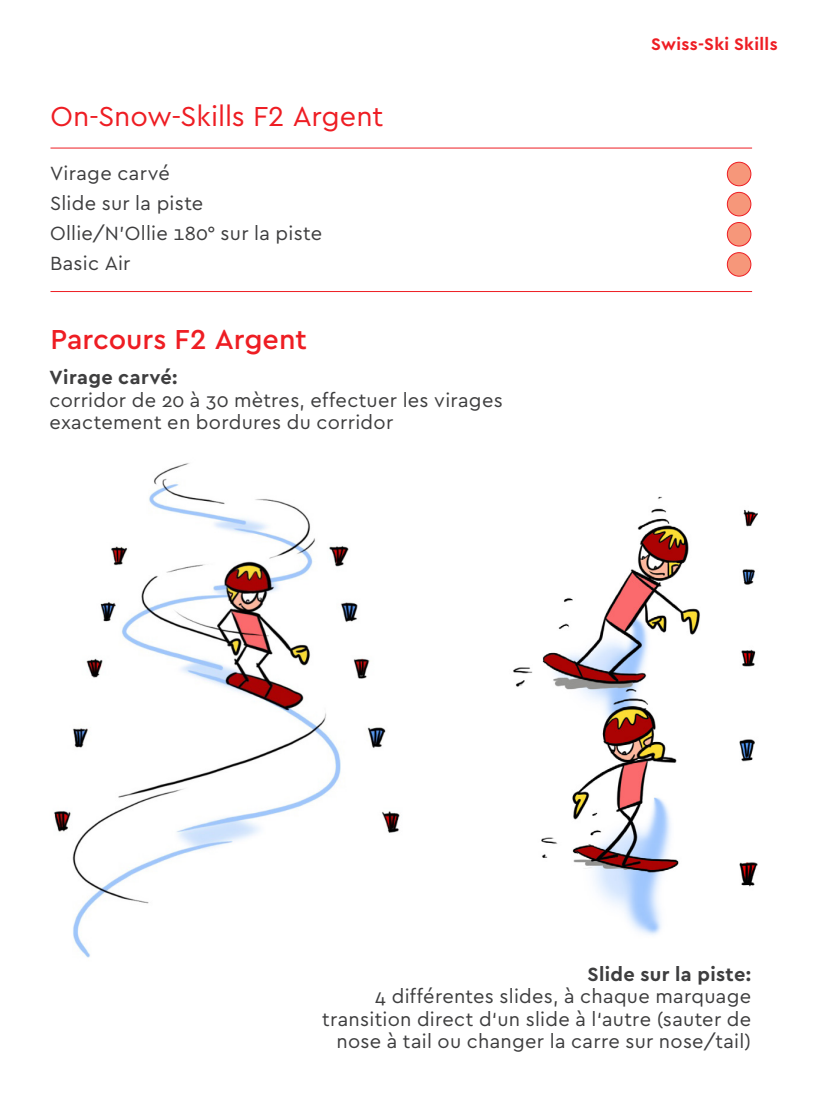
<style>
.page{position:relative;width:815px;height:1099px;background:#fff}
.page>*{position:absolute;margin:0;border:0;box-sizing:border-box;transform-origin:0 0}
.t1{font:28.75px "Cera";letter-spacing:-.005em;color:#ee1d23}
.t2{font:500 28.75px "Cera";color:#ee1d23}
.t3{font:20px/22.5px "Cera";letter-spacing:.015em;color:#3e3e3f}
.t4{font:700 20px "Cera";letter-spacing:.02em;color:#3e3e3f}
.t5{font:700 17.5px "Cera";letter-spacing:.02em;color:#ee1d23}
</style>
<div class="page">
<img style="left:513px;top:496px;width:245px;height:439px">
<hr style="left:50px;top:148px;width:702px;height:1px;background:#ee1d23">
<hr style="left:50px;top:291px;width:702px;height:1px;background:#ee1d23">
<div style="left:727px;top:222px;width:24px;height:24px;background:#f6977a;border-radius:50%"></div>
<div style="left:727px;top:222px;width:24px;height:24px;border:1px solid #ee1d23;border-radius:50%"></div>
<div style="left:727px;top:192px;width:24px;height:24px;background:#f6977a;border-radius:50%"></div>
<div style="left:727px;top:192px;width:24px;height:24px;border:1px solid #ee1d23;border-radius:50%"></div>
<div style="left:727px;top:253px;width:24px;height:23px;background:#f6977a;border-radius:50%"></div>
<div style="left:727px;top:252px;width:24px;height:24px;border:1px solid #ee1d23;border-radius:50%"></div>
<div style="left:727px;top:162px;width:24px;height:24px;background:#f6977a;border-radius:50%"></div>
<div style="left:727px;top:162px;width:24px;height:24px;border:1px solid #ee1d23;border-radius:50%"></div>
<img style="left:54px;top:463px;width:346px;height:495px">
<h1 class="t1" style="left:50px;top:97px;width:334px">On-Snow-Skills F2 Argent</h1>
<p class="t3" style="left:50px;top:157px;width:274px;line-height:30px">Virage carvé<br>Slide sur la piste<br>Ollie/N’Ollie 180° sur la piste<br>Basic Air</p>
<h1 class="t2" style="left:50px;top:320px;width:258px">Parcours F2 Argent</h1>
<p class="t4" style="left:50px;top:364px;width:129px">Virage carvé:</p>
<p class="t3" style="left:50px;top:388px;width:455px">corridor de 20 à 30 mètres, effectuer les virages exactement en bordures du corridor</p>
<p class="t5" style="left:651px;top:32px;width:128px">Swiss-Ski Skills</p>
<p class="t4" style="left:587px;top:960px;width:165px">Slide sur la piste:</p>
<p class="t3" style="left:322px;top:984px;width:430px;text-align:right">4 différentes slides, à chaque marquage transition direct d‘un slide à l‘autre (sauter de nose à tail ou changer la carre sur nose/tail)</p>
</div>
